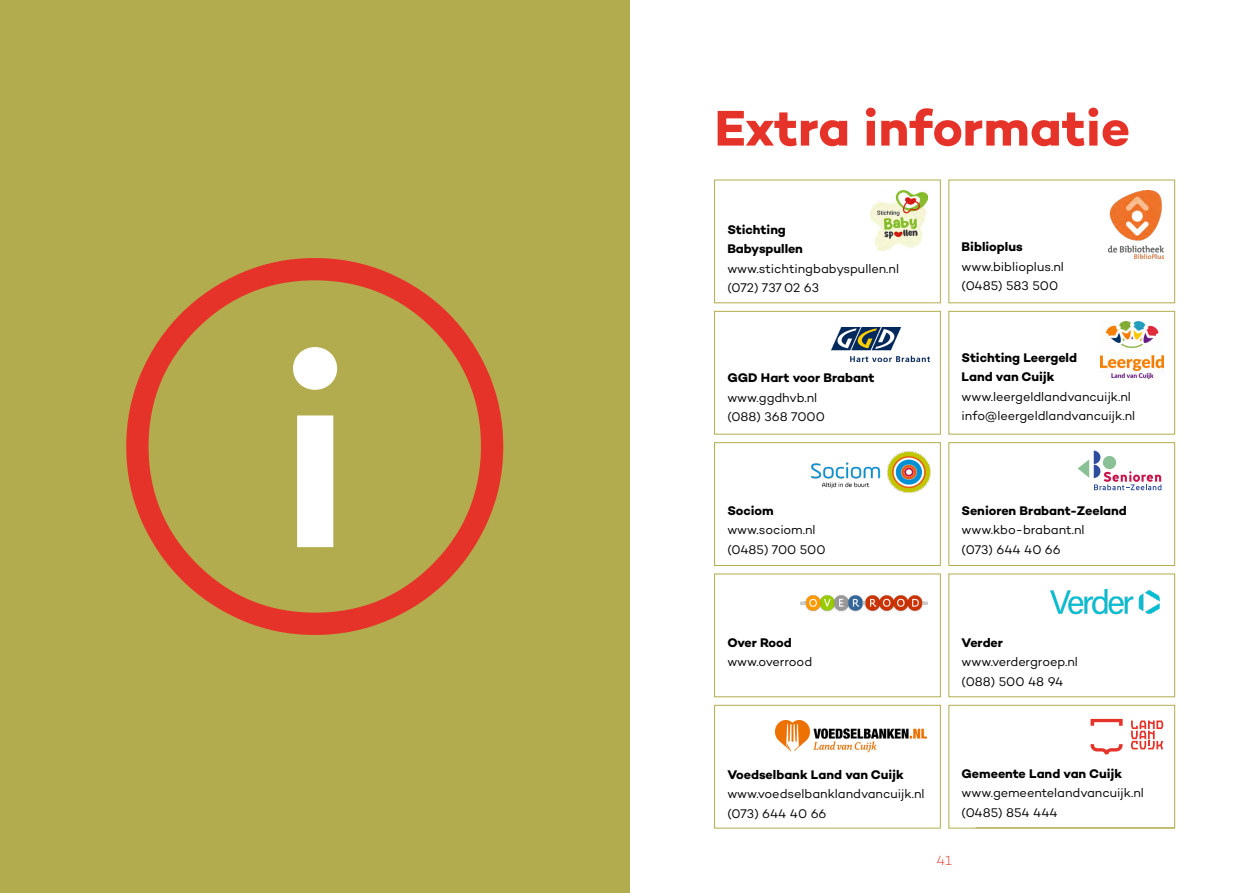
<style>
.page{position:relative;width:1259px;height:893px;background:#fff}
.page>*{position:absolute;margin:0;border:0;box-sizing:border-box;transform-origin:0 0}
.t1{font:600 276px "Campton";color:#fff}
.t2{font:700 51px "Campton";color:#e63329}
.t3{font:300 13.5px "Campton";color:#e63329}
.t4{font:12.75px/19.5px "Campton";color:#000}
.t5{font:700 12.75px/19.5px "Campton";color:#000}
</style>
<div class="page">
<div style="left:0;top:0;width:629px;height:893px;background:#b3ac4e"></div>
<div style="left:714px;top:180px;width:226px;height:123px;border:1px solid #b3ac4e"></div>
<div style="left:948px;top:180px;width:227px;height:123px;border:1px solid #b3ac4e"></div>
<div style="left:714px;top:311px;width:226px;height:123px;border:1px solid #b3ac4e"></div>
<div style="left:948px;top:311px;width:227px;height:123px;border:1px solid #b3ac4e"></div>
<div style="left:714px;top:442px;width:226px;height:124px;border:1px solid #b3ac4e"></div>
<div style="left:948px;top:442px;width:227px;height:124px;border:1px solid #b3ac4e"></div>
<div style="left:714px;top:574px;width:226px;height:123px;border:1px solid #b3ac4e"></div>
<div style="left:948px;top:574px;width:227px;height:123px;border:1px solid #b3ac4e"></div>
<div style="left:714px;top:705px;width:226px;height:123px;border:1px solid #b3ac4e"></div>
<div style="left:948px;top:705px;width:227px;height:123px;border:1px solid #b3ac4e"></div>
<svg style="left:126px;top:258px;width:377px;height:377px"></svg>
<img style="left:832px;top:327px;width:97px;height:35px">
<img style="left:811px;top:452px;width:119px;height:41px">
<img style="left:1101px;top:322px;width:62px;height:57px">
<img style="left:801px;top:595px;width:126px;height:17px">
<img style="left:870px;top:190px;width:57px;height:60px">
<svg style="left:1077px;top:451px;width:84px;height:39px"></svg>
<img style="left:775px;top:721px;width:151px;height:31px">
<img style="left:1050px;top:588px;width:110px;height:27px">
<img style="left:1108px;top:191px;width:55px;height:67px">
<hr style="left:975px;top:827px;width:199px;height:1px;background:#b3ac4e">
<svg style="left:1090px;top:744px;width:32px;height:10px"></svg>
<svg style="left:1090px;top:719px;width:32px;height:7px"></svg>
<svg style="left:1131px;top:720px;width:32px;height:29px"></svg>
<h1 class="t1" style="left:276px;top:277px;width:80px">i</h1>
<h2 class="t2" style="left:714px;top:96px;width:417px">Extra informatie</h2>
<p class="t5" style="left:727px;top:220px;width:77px">Stichting<br>Babyspullen</p>
<p class="t4" style="left:727px;top:258px;width:173px">www.stichtingbabyspullen.nl (072) 737 02 63</p>
<p class="t5" style="left:727px;top:368px;width:149px">GGD Hart voor Brabant</p>
<p class="t4" style="left:727px;top:387px;width:99px">www.ggdhvb.nl (088) 368 7000</p>
<p class="t5" style="left:727px;top:500px;width:48px">Sociom</p>
<p class="t4" style="left:727px;top:520px;width:100px">www.sociom.nl (0485) 700 500</p>
<p class="t5" style="left:961px;top:237px;width:63px">Biblioplus</p>
<p class="t4" style="left:961px;top:256px;width:104px">www.biblioplus.nl (0485) 583 500</p>
<p class="t5" style="left:961px;top:347px;width:117px">Stichting Leergeld<br>Land van Cuijk</p>
<p class="t4" style="left:961px;top:386px;width:175px">www.leergeldlandvancuijk.nl info@leergeldlandvancuijk.nl</p>
<p class="t5" style="left:961px;top:500px;width:167px">Senioren Brabant-Zeeland</p>
<p class="t4" style="left:961px;top:520px;width:125px">www.kbo-brabant.nl (073) 644 40 66</p>
<p class="t5" style="left:727px;top:632px;width:66px">Over Rood</p>
<p class="t4" style="left:727px;top:652px;width:86px">www.overrood</p>
<p class="t5" style="left:961px;top:632px;width:43px">Verder</p>
<p class="t4" style="left:961px;top:652px;width:118px">www.verdergroep.nl (088) 500 48 94</p>
<p class="t5" style="left:727px;top:765px;width:178px">Voedselbank Land van Cuijk</p>
<p class="t4" style="left:727px;top:784px;width:199px">www.voedselbanklandvancuijk.nl (073) 644 40 66</p>
<p class="t5" style="left:961px;top:763px;width:162px">Gemeente Land van Cuijk</p>
<p class="t4" style="left:961px;top:783px;width:184px">www.gemeentelandvancuijk.nl (0485) 854 444</p>
<p class="t3" style="left:936px;top:852px;width:17px">41</p>
</div>
